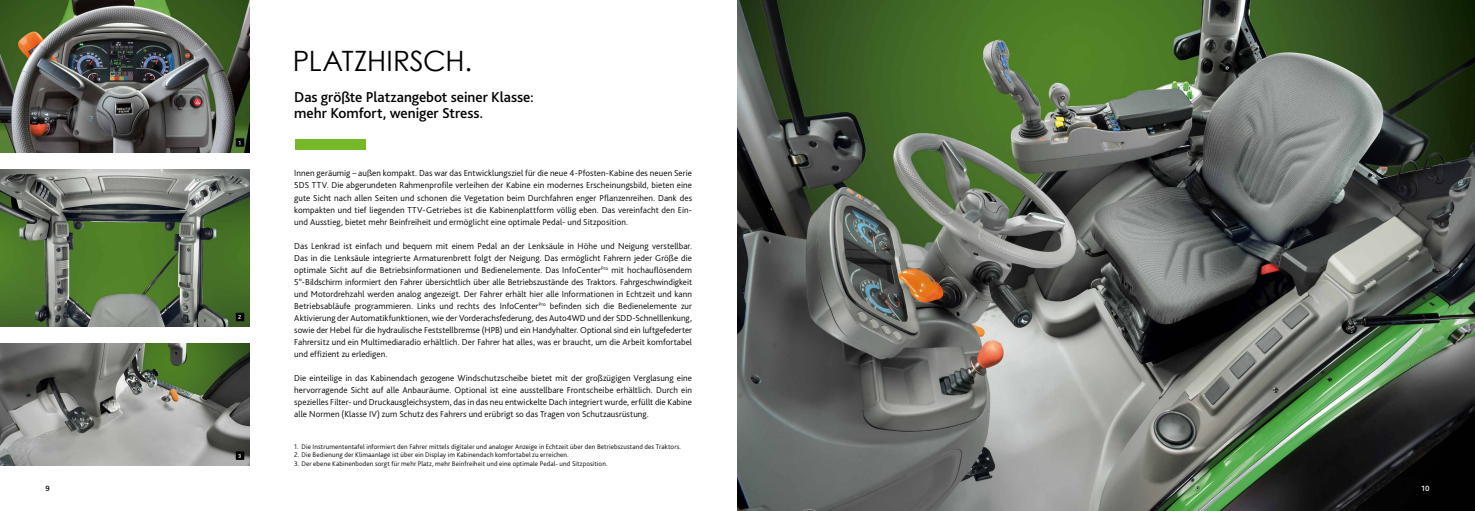
<style>
.page{position:relative;width:1475px;height:511px;background:#fff}
.page>*{position:absolute;margin:0;border:0;box-sizing:border-box;transform-origin:0 0}
.t1{font:28px "Century Gothic";letter-spacing:-.01em;color:#000}
.t2{font:500 15px/16px "Bliss Pro";letter-spacing:-.005em;color:#000}
.t3{font:300 9px/12px "Bliss Pro";letter-spacing:.01em;color:#000;text-align:justify}
.t4{font:500 8px "Bliss Pro";color:#fff}
.t5{font:500 8px "Bliss Pro";color:#000}
.t6{font:300 7px "Bliss Pro";letter-spacing:.015em;color:#000}
.t7{font:500 6px "Bliss Pro";color:#fff}
</style>
<div class="page">
<img style="left:737px;top:0;width:737px;height:510px">
<img style="left:0;top:343px;width:249px;height:122px">
<img style="left:0;top:0;width:249px;height:152px">
<div style="left:236px;top:138px;width:8px;height:9px;background:#000"></div>
<div style="left:236px;top:451px;width:8px;height:8px;background:#000"></div>
<img style="left:0;top:169px;width:249px;height:157px">
<div style="left:236px;top:312px;width:8px;height:9px;background:#000"></div>
<div style="left:295px;top:139px;width:71px;height:10px;background:#76b828"></div>
<h1 class="t1" style="left:293px;top:41px;width:181px">PLATZHIRSCH.</h1>
<p class="t7" style="left:238px;top:139px;width:4px">1</p>
<p class="t7" style="left:238px;top:313px;width:5px">2</p>
<p class="t7" style="left:238px;top:451px;width:5px">3</p>
<h2 class="t2" style="left:294px;top:89px;width:241px">Das größte Platzangebot seiner Klasse: mehr Komfort, weniger Stress.</h2>
<p class="t3" style="left:294px;top:167px;width:399px">Innen geräumig – außen kompakt. Das war das Entwicklungsziel für die neue 4-Pfosten-Kabine des neuen Serie 5DS TTV. Die abgerundeten Rahmenprofile verleihen der Kabine ein modernes Erscheinungsbild, bieten eine gute Sicht nach allen Seiten und schonen die Vegetation beim Durchfahren enger Pflanzenreihen. Dank des kompakten und tief liegenden TTV-Getriebes ist die Kabinenplattform völlig eben. Das vereinfacht den Ein&shy;und Ausstieg, bietet mehr Beinfreiheit und ermöglicht eine optimale Pedal- und Sitzposition.</p>
<p class="t3" style="left:294px;top:239px;width:399px">Das Lenkrad ist einfach und bequem mit einem Pedal an der Lenksäule in Höhe und Neigung verstellbar.<br>Das in die Lenksäule integrierte Armaturenbrett folgt der Neigung. Das ermöglicht Fahrern jeder Größe die optimale Sicht auf die Betriebsinformationen und Bedienelemente. Das InfoCenter<sup>Pro</sup> mit hochauflösendem 5“-Bildschirm informiert den Fahrer übersichtlich über alle Betriebszustände des Traktors. Fahrgeschwindigkeit und Motordrehzahl werden analog angezeigt. Der Fahrer erhält hier alle Informationen in Echtzeit und kann Betriebsabläufe programmieren. Links und rechts des InfoCenter<sup>Pro</sup> befinden sich die Bedienelemente zur Aktivierung der Automatikfunktionen, wie der Vorderachsfederung, des Auto4WD und der SDD-Schnelllenkung, sowie der Hebel für die hydraulische Feststellbremse (HPB) und ein Handyhalter. Optional sind ein luftgefederter Fahrersitz und ein Multimediaradio erhältlich. Der Fahrer hat alles, was er braucht, um die Arbeit komfortabel und effizient zu erledigen.</p>
<p class="t3" style="left:294px;top:371px;width:399px">Die einteilige in das Kabinendach gezogene Windschutzscheibe bietet mit der großzügigen Verglasung eine hervorragende Sicht auf alle Anbauräume. Optional ist eine ausstellbare Frontscheibe erhältlich. Durch ein spezielles Filter- und Druckausgleichsystem, das in das neu entwickelte Dach integriert wurde, erfüllt die Kabine alle Normen (Klasse IV) zum Schutz des Fahrers und erübrigt so das Tragen von Schutzausrüstung.</p>
<p class="t6" style="left:294px;top:441px;width:388px">1. Die Instrumententafel informiert den Fahrer mittels digitaler und analoger Anzeige in Echtzeit über den Betriebszustand des Traktors.</p>
<p class="t6" style="left:294px;top:450px;width:276px">2. Die Bedienung der Klimaanlage ist über ein Display im Kabinendach komfortabel zu erreichen.</p>
<p class="t6" style="left:294px;top:458px;width:315px">3. Der ebene Kabinenboden sorgt für mehr Platz, mehr Beinfreiheit und eine optimale Pedal- und Sitzposition.</p>
<p class="t5" style="left:45px;top:482px;width:6px">9</p>
<p class="t4" style="left:1421px;top:482px;width:10px">10</p>
</div>
